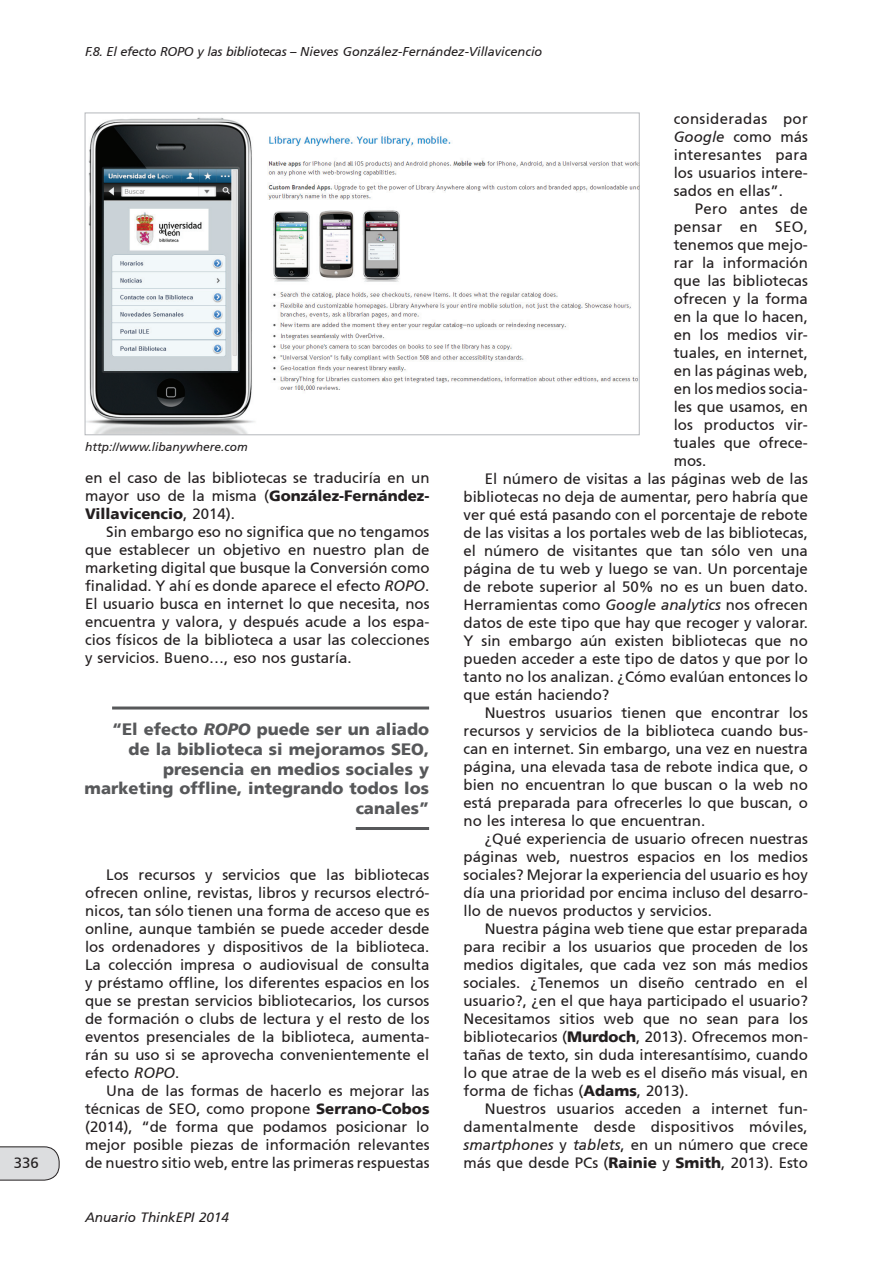
<style>
.page{position:relative;width:893px;height:1263px;background:#fff}
.page>*{position:absolute;margin:0;border:0;box-sizing:border-box;transform-origin:0 0}
.t1{font:900 16.5px/19.8px "Frutiger 75";color:#57585a;text-align:right}
.t2{font:15px/18px "Frutiger 55 Roman";color:#231f20;text-align:justify}
.t3{font:900 15px/18px "Frutiger 75";color:#231f20}
.t4{font:15px "Frutiger 55 Roman";letter-spacing:.02em;color:#231f20}
.t5{font:15px "Frutiger 55 Roman";letter-spacing:.025em;color:#231f20}
.t6{font:italic 13.5px "Frutiger 56";color:#231f20}
.t7{font:italic 12.75px "Frutiger 56";color:#231f20}
.t8{font:italic 12px "Frutiger 56";color:#231f20}
.s1{font-family:"Frutiger 55 Roman";font-weight:400}
.s2{font-family:"Frutiger 56";font-style:italic}
.s3{font-family:"Frutiger 76";font-style:italic}
.s4{font-family:"Frutiger 75";font-weight:900}
</style>
<div class="page">
<svg style="left:0;top:1146px;width:60px;height:34px"></svg>
<hr style="left:112px;top:706px;width:317px;height:3px;background:#57585a">
<hr style="left:356px;top:827px;width:73px;height:3px;background:#57585a">
<img style="left:87px;top:117px;width:551px;height:316px">
<p class="t2" style="left:14px;top:1154px;width:27px">336</p>
<p class="t7" style="left:85px;top:44px;width:459px">F.8. El efecto ROPO y las bibliotecas – Nieves González-Fernández-Villavicencio</p>
<p class="t7" style="left:85px;top:49px;width:429px">???????????????????????????????????????????????????????????????????</p>
<p class="t8" style="left:85px;top:440px;width:164px">http://www.libanywhere.com</p>
<p class="t2" style="left:85px;top:469px;width:346px">en el caso de las bibliotecas se traduciría en un</p>
<p class="t3" style="left:85px;top:487px;width:346px"><span class="s1">mayor uso de la misma (</span>González-Fernández-<br>Villavicencio<span class="s1">, 2014).</span></p>
<p class="t2" style="left:85px;top:523px;width:346px;text-indent:21px">Sin embargo eso no significa que no tengamos que establecer un objetivo en nuestro plan de marketing digital que busque la Conversión como finalidad. Y ahí es donde aparece el efecto <span class="s2">ROPO</span>.<br>El usuario busca en internet lo que necesita, nos encuentra y valora, y después acude a los espa&shy;cios físicos de la biblioteca a usar las colecciones y servicios. Bueno…, eso nos gustaría.</p>
<p class="t1" style="left:85px;top:719px;width:346px">“El efecto <span class="s3">ROPO</span> puede ser un aliado<br>de la biblioteca si mejoramos SEO, presencia en medios sociales y marketing offline, integrando todos los canales”</p>
<p class="t2" style="left:85px;top:866px;width:346px;text-indent:21px">Los recursos y servicios que las bibliotecas ofrecen online, revistas, libros y recursos electró&shy;nicos, tan sólo tienen una forma de acceso que es online, aunque también se puede acceder desde los ordenadores y dispositivos de la biblioteca.<br>La colección impresa o audiovisual de consulta y préstamo offline, los diferentes espacios en los que se prestan servicios bibliotecarios, los cursos de formación o clubs de lectura y el resto de los eventos presenciales de la biblioteca, aumenta&shy;rán su uso si se aprovecha convenientemente el efecto <span class="s2">ROPO</span>.</p>
<p class="t2" style="left:85px;top:1082px;width:346px;text-indent:21px">Una de las formas de hacerlo es mejorar las técnicas de SEO, como propone <span class="s4">Serrano-Cobos </span>(2014), “de forma que podamos posicionar lo mejor posible piezas de información relevantes de nuestro sitio web, entre las primeras respuestas</p>
<p class="t6" style="left:85px;top:1209px;width:146px">Anuario ThinkEPI 2014</p>
<p class="t2" style="left:674px;top:110px;width:136px">consideradas por <span class="s2">Google</span> como más interesantes para los usuarios intere&shy;sados en ellas”.</p>
<p class="t2" style="left:695px;top:200px;width:114px">Pero antes de</p>
<p class="t5" style="left:674px;top:218px;width:136px">pensar en SEO,</p>
<p class="t2" style="left:674px;top:236px;width:136px">tenemos que mejo-</p>
<p class="t2" style="left:674px;top:254px;width:136px">rar la información</p>
<p class="t2" style="left:674px;top:272px;width:136px">que las bibliotecas</p>
<p class="t2" style="left:674px;top:290px;width:136px">ofrecen y la forma</p>
<p class="t2" style="left:674px;top:308px;width:136px">en la que lo hacen,</p>
<p class="t2" style="left:674px;top:326px;width:136px">en los medios vir-</p>
<p class="t2" style="left:674px;top:344px;width:136px">tuales, en internet,</p>
<p class="t2" style="left:674px;top:362px;width:136px">en las páginas web,</p>
<p class="t2" style="left:674px;top:380px;width:136px">en los medios socia-</p>
<p class="t2" style="left:674px;top:398px;width:136px">les que usamos, en</p>
<p class="t2" style="left:674px;top:416px;width:136px">los productos vir-</p>
<p class="t2" style="left:674px;top:434px;width:136px">tuales que ofrece-</p>
<p class="t2" style="left:674px;top:452px;width:34px">mos.</p>
<p class="t2" style="left:485px;top:470px;width:325px">El número de visitas a las páginas web de las</p>
<p class="t2" style="left:463px;top:488px;width:346px">bibliotecas no deja de aumentar, pero habría que</p>
<p class="t2" style="left:463px;top:506px;width:346px">ver qué está pasando con el porcentaje de rebote</p>
<p class="t2" style="left:463px;top:524px;width:346px">de las visitas a los portales web de las bibliotecas,</p>
<p class="t2" style="left:463px;top:542px;width:346px">el número de visitantes que tan sólo ven una</p>
<p class="t2" style="left:463px;top:560px;width:346px">página de tu web y luego se van. Un porcentaje</p>
<p class="t2" style="left:463px;top:578px;width:346px">de rebote superior al 50% no es un buen dato.</p>
<p class="t2" style="left:463px;top:596px;width:346px">Herramientas como <span class="s2">Google analytics</span> nos ofrecen</p>
<p class="t2" style="left:463px;top:614px;width:346px">datos de este tipo que hay que recoger y valorar.</p>
<p class="t2" style="left:463px;top:632px;width:346px">Y sin embargo aún existen bibliotecas que no</p>
<p class="t2" style="left:463px;top:650px;width:346px">pueden acceder a este tipo de datos y que por lo</p>
<p class="t2" style="left:463px;top:668px;width:346px">tanto no los analizan. ¿Cómo evalúan entonces lo</p>
<p class="t2" style="left:463px;top:686px;width:147px">que están haciendo?</p>
<p class="t2" style="left:485px;top:704px;width:325px">Nuestros usuarios tienen que encontrar los</p>
<p class="t2" style="left:463px;top:722px;width:346px">recursos y servicios de la biblioteca cuando bus-</p>
<p class="t2" style="left:463px;top:740px;width:346px">can en internet. Sin embargo, una vez en nuestra</p>
<p class="t2" style="left:463px;top:758px;width:346px">página, una elevada tasa de rebote indica que, o</p>
<p class="t2" style="left:463px;top:776px;width:346px">bien no encuentran lo que buscan o la web no</p>
<p class="t2" style="left:463px;top:794px;width:346px">está preparada para ofrecerles lo que buscan, o</p>
<p class="t2" style="left:463px;top:812px;width:243px">no les interesa lo que encuentran.</p>
<p class="t2" style="left:485px;top:830px;width:325px">¿Qué experiencia de usuario ofrecen nuestras</p>
<p class="t2" style="left:463px;top:848px;width:346px">páginas web, nuestros espacios en los medios</p>
<p class="t2" style="left:463px;top:866px;width:346px">sociales? Mejorar la experiencia del usuario es hoy</p>
<p class="t2" style="left:463px;top:884px;width:346px">día una prioridad por encima incluso del desarro-</p>
<p class="t2" style="left:463px;top:902px;width:250px">llo de nuevos productos y servicios.</p>
<p class="t2" style="left:485px;top:920px;width:325px">Nuestra página web tiene que estar preparada</p>
<p class="t2" style="left:463px;top:938px;width:346px">para recibir a los usuarios que proceden de los</p>
<p class="t2" style="left:463px;top:956px;width:346px">medios digitales, que cada vez son más medios</p>
<p class="t2" style="left:463px;top:974px;width:346px">sociales. ¿Tenemos un diseño centrado en el</p>
<p class="t2" style="left:463px;top:992px;width:346px">usuario?, ¿en el que haya participado el usuario?</p>
<p class="t2" style="left:463px;top:1010px;width:346px">Necesitamos sitios web que no sean para los</p>
<p class="t2" style="left:463px;top:1028px;width:346px">bibliotecarios (<span class="s4">Murdoch</span>, 2013). Ofrecemos mon-</p>
<p class="t2" style="left:463px;top:1046px;width:346px">tañas de texto, sin duda interesantísimo, cuando</p>
<p class="t2" style="left:463px;top:1064px;width:346px">lo que atrae de la web es el diseño más visual, en</p>
<p class="t2" style="left:463px;top:1082px;width:227px">forma de fichas (<span class="s4">Adams</span>, 2013).</p>
<p class="t2" style="left:485px;top:1100px;width:325px">Nuestros usuarios acceden a internet fun-</p>
<p class="t4" style="left:463px;top:1118px;width:346px">damentalmente desde dispositivos móviles,</p>
<p class="t2" style="left:463px;top:1136px;width:346px"><span class="s2">smartphones</span> y <span class="s2">tablets</span>, en un número que crece</p>
<p class="t2" style="left:463px;top:1154px;width:346px">más que desde PCs (<span class="s4">Rainie</span> y <span class="s4">Smith</span>, 2013). Esto</p>
</div>
